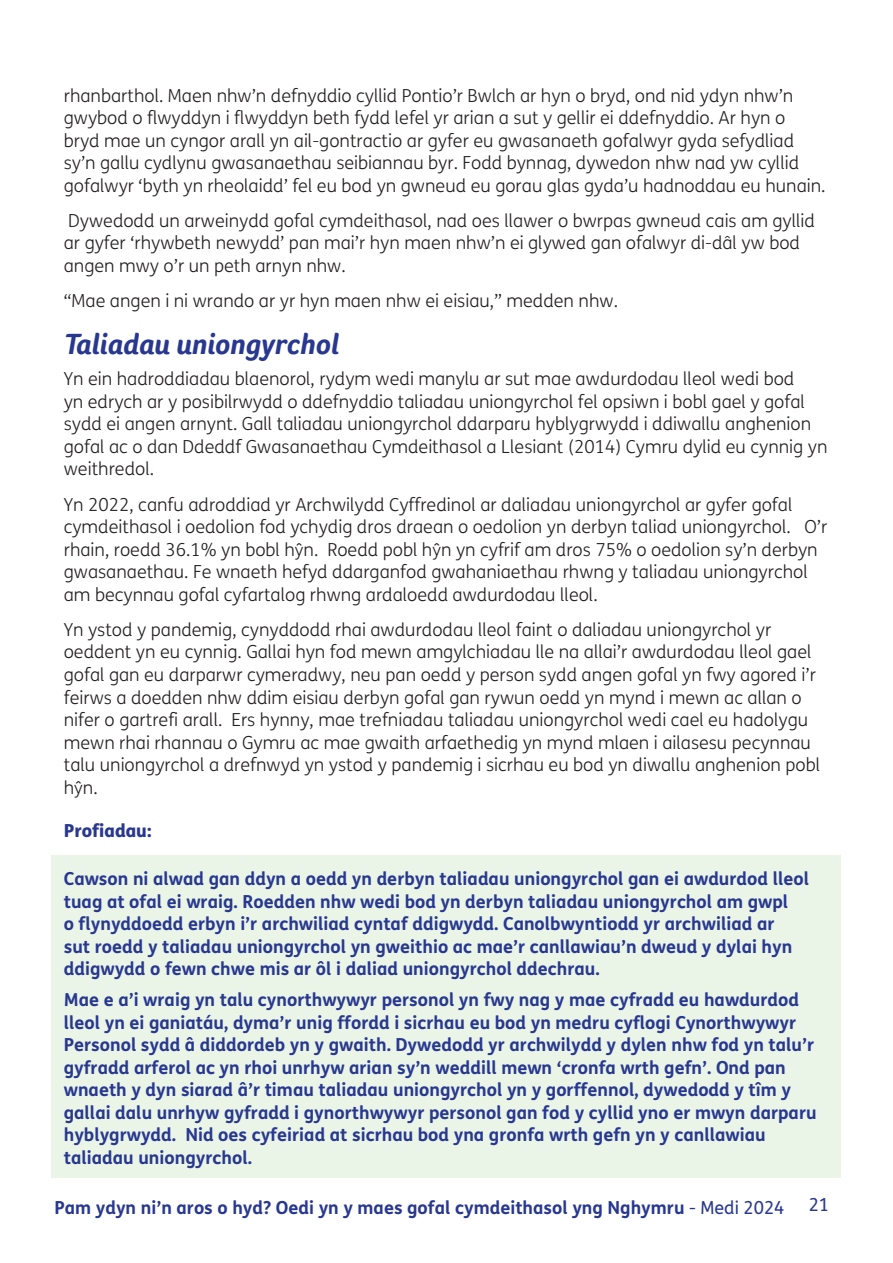
<style>
.page{position:relative;width:893px;height:1263px;background:#fff}
.page>*{position:absolute;margin:0;border:0;box-sizing:border-box;transform-origin:0 0}
.dark_Blue_subheading{font:italic 700 30px "Foco Age UK";color:#283890}
.body{font:300 18px/22.5px "FS Me";color:#231f20}
.Case_study{font:700 18px/22.5px "FS Me";color:#283890}
.subhead{font:800 18px "FS Me";color:#283890}
.t1{font:18px "FS Me";color:#283890}
.s1{font-family:"AS Lettera Text";font-weight:400}
.s2{font-weight:400}
</style>
<div class="page">
<div style="left:52px;top:856px;width:789px;height:322px;background:#eaf4e7"></div>
<p class="body" style="left:64px;top:85px;width:763px">rhanbarthol. Maen nhw’n defnyddio cyllid Pontio’r Bwlch ar hyn o bryd, ond nid ydyn nhw’n gwybod o flwyddyn i flwyddyn beth fydd lefel yr arian a sut y gellir ei ddefnyddio. Ar hyn o bryd mae un cyngor arall yn ail-gontractio ar gyfer eu gwasanaeth gofalwyr gyda sefydliad sy’n gallu cydlynu gwasanaethau seibiannau byr. Fodd bynnag, dywedon nhw nad yw cyllid gofalwyr ‘byth yn rheolaidd’ fel eu bod yn gwneud eu gorau glas gyda’u hadnoddau eu hunain.</p>
<p class="body" style="left:64px;top:210px;width:753px">Dywedodd un arweinydd gofal cymdeithasol, nad oes llawer o bwrpas gwneud cais am gyllid ar gyfer ‘rhywbeth newydd’ pan mai’r hyn maen nhw’n ei glywed gan ofalwyr di-dâl yw bod angen mwy o’r un peth arnyn nhw.</p>
<p class="body" style="left:64px;top:290px;width:556px">“Mae angen i ni wrando ar yr hyn maen nhw ei eisiau,” medden nhw.</p>
<p class="dark_Blue_subheading" style="left:64px;top:327px;width:277px">Taliadau uniongyrchol</p>
<p class="body" style="left:64px;top:368px;width:765px">Yn ein hadroddiadau blaenorol, rydym wedi manylu ar sut mae awdurdodau lleol wedi bod<br>yn edrych ar y posibilrwydd o ddefnyddio taliadau uniongyrchol fel opsiwn i bobl gael y gofal sydd ei angen arnynt. Gall taliadau uniongyrchol ddarparu hyblygrwydd i ddiwallu anghenion gofal ac o dan Ddeddf Gwasanaethau Cymdeithasol a Llesiant (2014) Cymru dylid eu cynnig yn weithredol.</p>
<p class="body" style="left:64px;top:494px;width:765px">Yn 2022, canfu adroddiad yr Archwilydd Cyffredinol ar daliadau uniongyrchol ar gyfer gofal cymdeithasol i oedolion fod ychydig dros draean o oedolion yn derbyn taliad uniongyrchol. O’r rhain, roedd 36.1% yn bobl h<span class="s1">ŷ</span>n. Roedd pobl h<span class="s1">ŷ</span>n yn cyfrif am dros 75% o oedolion sy’n derbyn gwasanaethau. Fe wnaeth hefyd ddarganfod gwahaniaethau rhwng y taliadau uniongyrchol am becynnau gofal cyfartalog rhwng ardaloedd awdurdodau lleol.</p>
<p class="body" style="left:64px;top:619px;width:758px">Yn ystod y pandemig, cynyddodd rhai awdurdodau lleol faint o daliadau uniongyrchol yr oeddent yn eu cynnig. Gallai hyn fod mewn amgylchiadau lle na allai’r awdurdodau lleol gael gofal gan eu darparwr cymeradwy, neu pan oedd y person sydd angen gofal yn fwy agored i’r feirws a doedden nhw ddim eisiau derbyn gofal gan rywun oedd yn mynd i mewn ac allan o nifer o gartrefi arall. Ers hynny, mae trefniadau taliadau uniongyrchol wedi cael eu hadolygu mewn rhai rhannau o Gymru ac mae gwaith arfaethedig yn mynd mlaen i ailasesu pecynnau talu uniongyrchol a drefnwyd yn ystod y pandemig i sicrhau eu bod yn diwallu anghenion pobl h<span class="s1">ŷ</span>n.</p>
<p class="subhead" style="left:64px;top:819px;width:89px">Profiadau:</p>
<p class="Case_study" style="left:64px;top:868px;width:747px">Cawson ni alwad gan ddyn a oedd yn derbyn taliadau uniongyrchol gan ei awdurdod lleol tuag at ofal ei wraig. Roedden nhw wedi bod yn derbyn taliadau uniongyrchol am gwpl<br>o flynyddoedd erbyn i’r archwiliad cyntaf ddigwydd. Canolbwyntiodd yr archwiliad ar<br>sut roedd y taliadau uniongyrchol yn gweithio ac mae’r canllawiau’n dweud y dylai hyn ddigwydd o fewn chwe mis ar ôl i daliad uniongyrchol ddechrau.</p>
<p class="Case_study" style="left:64px;top:989px;width:754px">Mae e a’i wraig yn talu cynorthwywyr personol yn fwy nag y mae cyfradd eu hawdurdod lleol yn ei ganiatáu, dyma’r unig ffordd i sicrhau eu bod yn medru cyflogi Cynorthwywyr Personol sydd â diddordeb yn y gwaith. Dywedodd yr archwilydd y dylen nhw fod yn talu’r gyfradd arferol ac yn rhoi unrhyw arian sy’n weddill mewn ‘cronfa wrth gefn’. Ond pan wnaeth y dyn siarad â’r timau taliadau uniongyrchol yn y gorffennol, dywedodd y tîm y gallai dalu unrhyw gyfradd i gynorthwywyr personol gan fod y cyllid yno er mwyn darparu hyblygrwydd. Nid oes cyfeiriad at sicrhau bod yna gronfa wrth gefn yn y canllawiau taliadau uniongyrchol.</p>
<p class="Case_study" style="left:55px;top:1196px;width:731px">Pam ydyn ni’n aros o hyd? Oedi yn y maes gofal cymdeithasol yng Nghymru <span class="s2">- Medi 2024</span></p>
<p class="t1" style="left:809px;top:1192px;width:22px">21</p>
</div>
